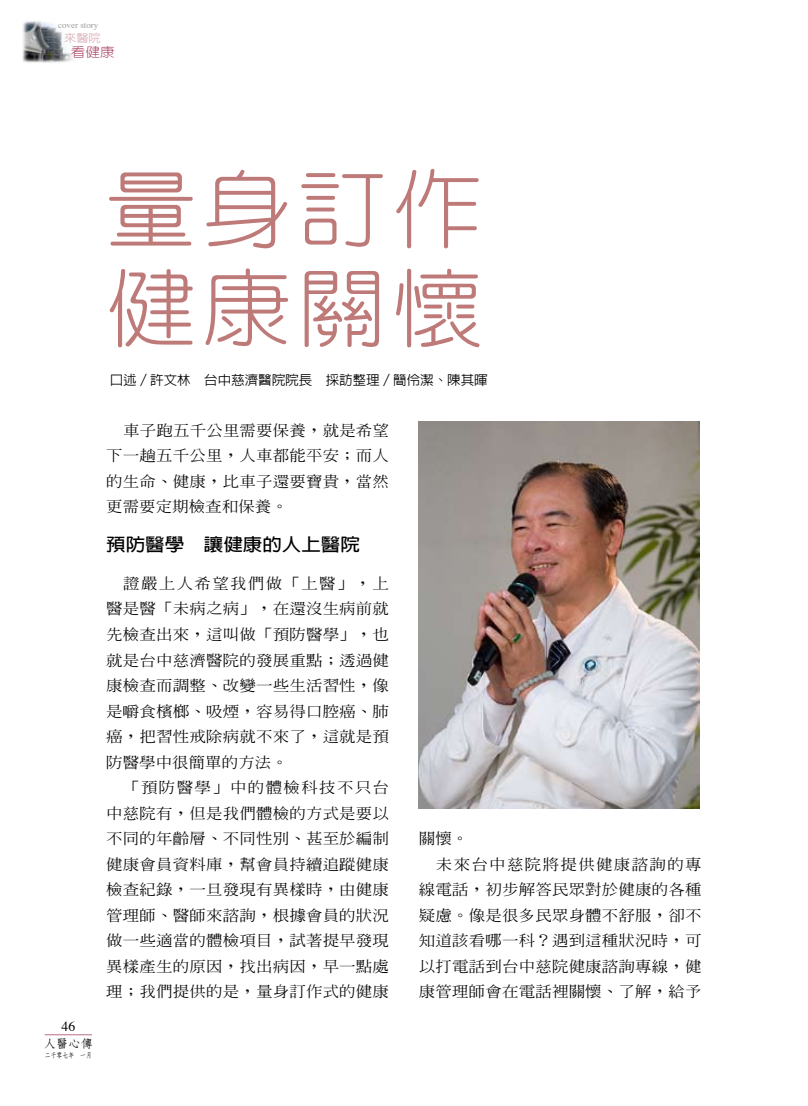
<style>
.page{position:relative;width:808px;height:1106px;background:#fff}
.page>*{position:absolute;margin:0;border:0;box-sizing:border-box;transform-origin:0 0}
.t1{font:300 85.5px/99px "Yen Round";letter-spacing:.06em;color:#be7a78;scale:1.05 1}
.t2{font:700 17.55px "Lin Gothic";color:#000;scale:1.11 1}
.t3{font:500 14.85px/25.5px "Inn Ming";letter-spacing:.01em;color:#000;text-align:justify;scale:1.11 1}
.t4{font:500 14.85px "Inn Ming";letter-spacing:.08em;color:#000;scale:1.11 1}
.t5{font:13.65px "Times";color:#000}
.t6{font:500 13.35px "Lin Gothic";color:#000}
.t7{font:300 13.2px "Yen Round";color:#a73e5f;scale:1.11 1}
.t8{font:700 11.7px "Nan Sung";color:#000;scale:1.05 1}
.t9{font:300 10.95px "Yen Round";color:#d19da8;scale:1.11 1}
.t10{font:8.85px "Times";color:#9d9d9e}
.t11{font:700 7.2px "Nan Sung";color:#000;scale:.82 1}
</style>
<div class="page">
<img style="left:419px;top:422px;width:280px;height:386px">
<hr style="left:45px;top:1034px;width:47px;height:1px;background:#bf7789">
<img style="left:22px;top:21px;width:51px;height:42px">
<p class="t10" style="left:58px;top:17px;width:42px">cover story</p>
<p class="t9" style="left:64px;top:32px;width:35px">來醫院</p>
<p class="t7" style="left:71px;top:45px;width:41px">看健康</p>
<h1 class="t1" style="left:106px;top:160px;width:360px">量身訂作健康關懷</h1>
<p class="t5" style="left:61px;top:1013px;width:15px">46</p>
<p class="t8" style="left:44px;top:1037px;width:49px">人醫心傳</p>
<p class="t11" style="left:45px;top:1051px;width:59px">二千零七年 一月</p>
<p class="t6" style="left:110px;top:373px;width:380px">口述／許文林　台中慈濟醫院院長 採訪整理／簡伶潔、陳其暉</p>
<p class="t3" style="left:106px;top:417px;width:256px;text-indent:17px">車子跑五千公里需要保養，就是希望下一趟五千公里，人車都能平安；而人的生命、健康，比車子還要寶貴，當然更需要定期檢查和保養。</p>
<p class="t2" style="left:106px;top:536px;width:230px">預防醫學 讓健康的人上醫院</p>
<p class="t3" style="left:106px;top:570px;width:256px;text-indent:17px">證嚴上人希望我們做「上醫」，上醫是醫「未病之病」，在還沒生病前就先檢查出來，這叫做「預防醫學」，也就是台中慈濟醫院的發展重點；透過健康檢查而調整、改變一些生活習性，像是嚼食檳榔、吸煙，容易得口腔癌、肺癌，把習性戒除病就不來了，這就是預防醫學中很簡單的方法。</p>
<p class="t3" style="left:106px;top:774px;width:256px;text-indent:17px">「預防醫學」中的體檢科技不只台中慈院有，但是我們體檢的方式是要以不同的年齡層、不同性別、甚至於編制健康會員資料庫，幫會員持續追蹤健康檢查紀錄，一旦發現有異樣時，由健康管理師、醫師來諮詢，根據會員的狀況做一些適當的體檢項目，試著提早發現異樣產生的原因，找出病因，早一點處理；我們提供的是，量身訂作式的健康</p>
<p class="t3" style="left:419px;top:825px;width:46px">關懷。</p>
<p class="t4" style="left:436px;top:856px;width:241px">未來台中慈院將提供健康諮詢的專</p>
<p class="t3" style="left:419px;top:876px;width:256px">線電話，初步解答民眾對於健康的各種</p>
<p class="t3" style="left:419px;top:902px;width:256px">疑慮。像是很多民眾身體不舒服，卻不</p>
<p class="t3" style="left:419px;top:927px;width:256px">知道該看哪一科？遇到這種狀況時，可</p>
<p class="t3" style="left:419px;top:953px;width:256px">以打電話到台中慈院健康諮詢專線，健</p>
<p class="t3" style="left:419px;top:978px;width:256px">康管理師會在電話裡關懷、了解，給予</p>
</div>
